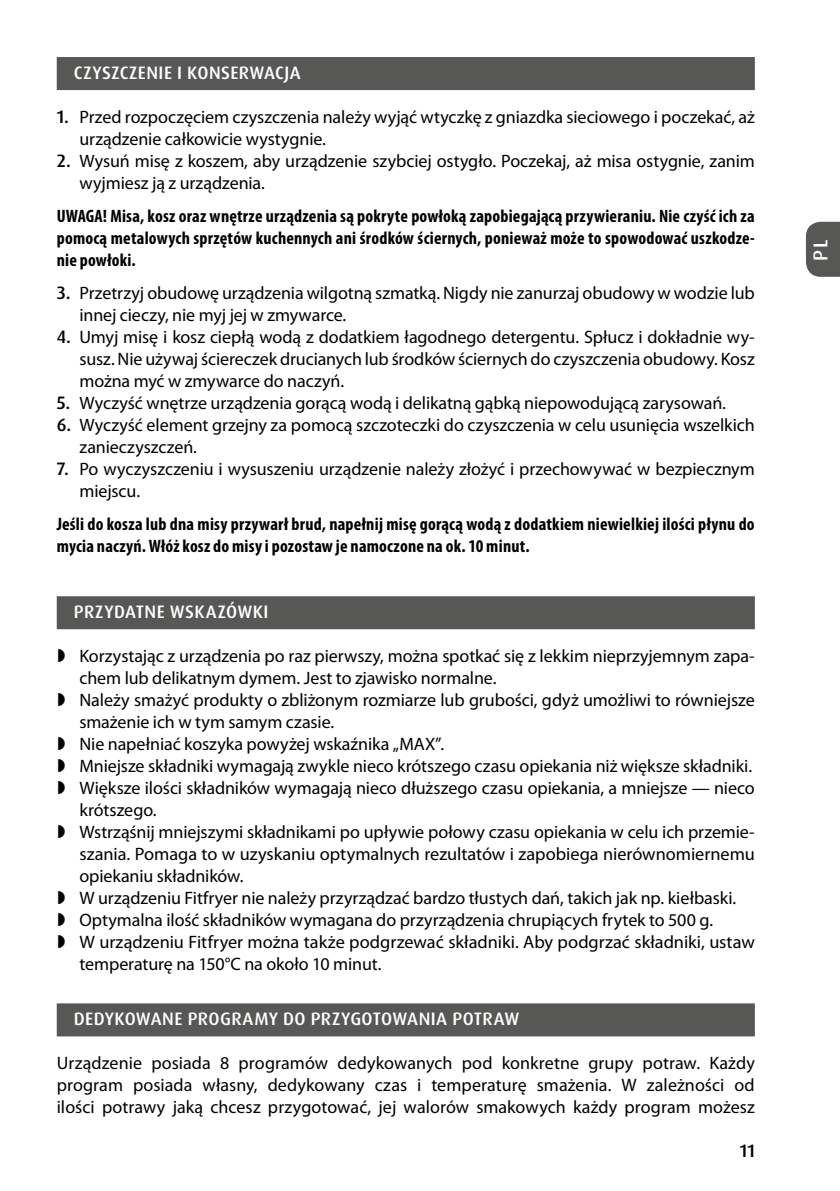
<style>
.page{position:relative;width:840px;height:1191px;background:#fff}
.page>*{position:absolute;margin:0;border:0;box-sizing:border-box;transform-origin:0 0}
.t1{font:500 20px "Dax Pro";color:#fff}
.t2{font:18px/22px "Myriad Pro";letter-spacing:-.005em;color:#000}
.t3{font:700 condensed 18px/22px "Myriad Pro";letter-spacing:.01em;color:#000;text-align:justify}
.t4{font:500 18px "Dax Pro";letter-spacing:.02em;color:#fff}
.t5{font:500 18px "Dax Pro";color:#000}
.s1{font-family:"Dax Pro";font-weight:500}
</style>
<div class="page">
<div style="left:806px;top:222px;width:33px;height:55px;background:#575756"></div>
<div style="left:57px;top:57px;width:697px;height:33px;background:#575756"></div>
<div style="left:57px;top:596px;width:697px;height:33px;background:#575756"></div>
<div style="left:57px;top:1003px;width:697px;height:33px;background:#575756"></div>
<p class="t4" style="left:74px;top:61px;width:228px">CZYSZCZENIE I KONSERWACJA</p>
<p class="t2" style="left:79px;top:106px;width:676px;text-indent:-23px"><span class="s1">1.</span> Przed rozpoczęciem czyszczenia należy wyjąć wtyczkę z gniazdka sieciowego i poczekać, aż urządzenie całkowicie wystygnie.</p>
<p class="t2" style="left:79px;top:150px;width:676px;text-indent:-23px"><span class="s1">2.</span> Wysuń misę z koszem, aby urządzenie szybciej ostygło. Poczekaj, aż misa ostygnie, zanim wyjmiesz ją z urządzenia.</p>
<p class="t3" style="left:57px;top:205px;width:699px">UWAGA! Misa, kosz oraz wnętrze urządzenia są pokryte powłoką zapobiegającą przywieraniu. Nie czyść ich za pomocą metalowych sprzętów kuchennych ani środków ściernych, ponieważ może to spowodować uszkodze&shy;nie powłoki.</p>
<p class="t2" style="left:79px;top:282px;width:676px;text-indent:-23px"><span class="s1">3.</span> Przetrzyj obudowę urządzenia wilgotną szmatką. Nigdy nie zanurzaj obudowy w wodzie lub innej cieczy, nie myj jej w zmywarce.</p>
<p class="t2" style="left:79px;top:326px;width:676px;text-align:justify;text-indent:-23px"><span class="s1">4.</span> Umyj misę i kosz ciepłą wodą z dodatkiem łagodnego detergentu. Spłucz i dokładnie wy&shy;susz. Nie używaj ściereczek drucianych lub środków ściernych do czyszczenia obudowy. Kosz można myć w zmywarce do naczyń.</p>
<p class="t2" style="left:57px;top:392px;width:670px"><span class="s1">5.</span> Wyczyść wnętrze urządzenia gorącą wodą i delikatną gąbką niepowodującą zarysowań.</p>
<p class="t2" style="left:79px;top:414px;width:676px;text-indent:-23px"><span class="s1">6.</span> Wyczyść element grzejny za pomocą szczoteczki do czyszczenia w celu usunięcia wszelkich zanieczyszczeń.</p>
<p class="t2" style="left:79px;top:458px;width:676px;text-indent:-23px"><span class="s1">7.</span> Po wyczyszczeniu i wysuszeniu urządzenie należy złożyć i przechowywać w bezpiecznym miejscu.</p>
<p class="t3" style="left:57px;top:513px;width:699px">Jeśli do kosza lub dna misy przywarł brud, napełnij misę gorącą wodą z dodatkiem niewielkiej ilości płynu do mycia naczyń. Włóż kosz do misy i pozostaw je namoczone na ok. 10 minut.</p>
<p class="t4" style="left:74px;top:600px;width:196px">PRZYDATNE WSKAZÓWKI</p>
<p class="t2" style="left:79px;top:645px;width:676px">Korzystając z urządzenia po raz pierwszy, można spotkać się z lekkim nieprzyjemnym zapa&shy;chem lub delikatnym dymem. Jest to zjawisko normalne.<br>Należy smażyć produkty o zbliżonym rozmiarze lub grubości, gdyż umożliwi to równiejsze smażenie ich w tym samym czasie.<br>Nie napełniać koszyka powyżej wskaźnika „MAX”.<br>Mniejsze składniki wymagają zwykle nieco krótszego czasu opiekania niż większe składniki.<br>Większe ilości składników wymagają nieco dłuższego czasu opiekania, a mniejsze — nieco krótszego.<br>Wstrząśnij mniejszymi składnikami po upływie połowy czasu opiekania w celu ich przemie&shy;szania. Pomaga to w uzyskaniu optymalnych rezultatów i zapobiega nierównomiernemu opiekaniu składników.<br>W urządzeniu Fitfryer nie należy przyrządzać bardzo tłustych dań, takich jak np. kiełbaski.<br>Optymalna ilość składników wymagana do przyrządzenia chrupiących frytek to 500 g.<br>W urządzeniu Fitfryer można także podgrzewać składniki. Aby podgrzać składniki, ustaw temperaturę na 150°C na około 10 minut.</p>
<p class="t4" style="left:74px;top:1007px;width:447px">DEDYKOWANE PROGRAMY DO PRZYGOTOWANIA POTRAW</p>
<p class="t2" style="left:57px;top:1052px;width:699px;text-align:justify">Urządzenie posiada 8 programów dedykowanych pod konkretne grupy potraw. Każdy program posiada własny, dedykowany czas i temperaturę smażenia. W zależności od ilości potrawy jaką chcesz przygotować, jej walorów smakowych każdy program możesz</p>
<p class="t5" style="left:739px;top:1139px;width:17px">11</p>
<p class="t1" style="left:807px;top:261px;width:23px;rotate:-90deg">PL</p>
</div>
